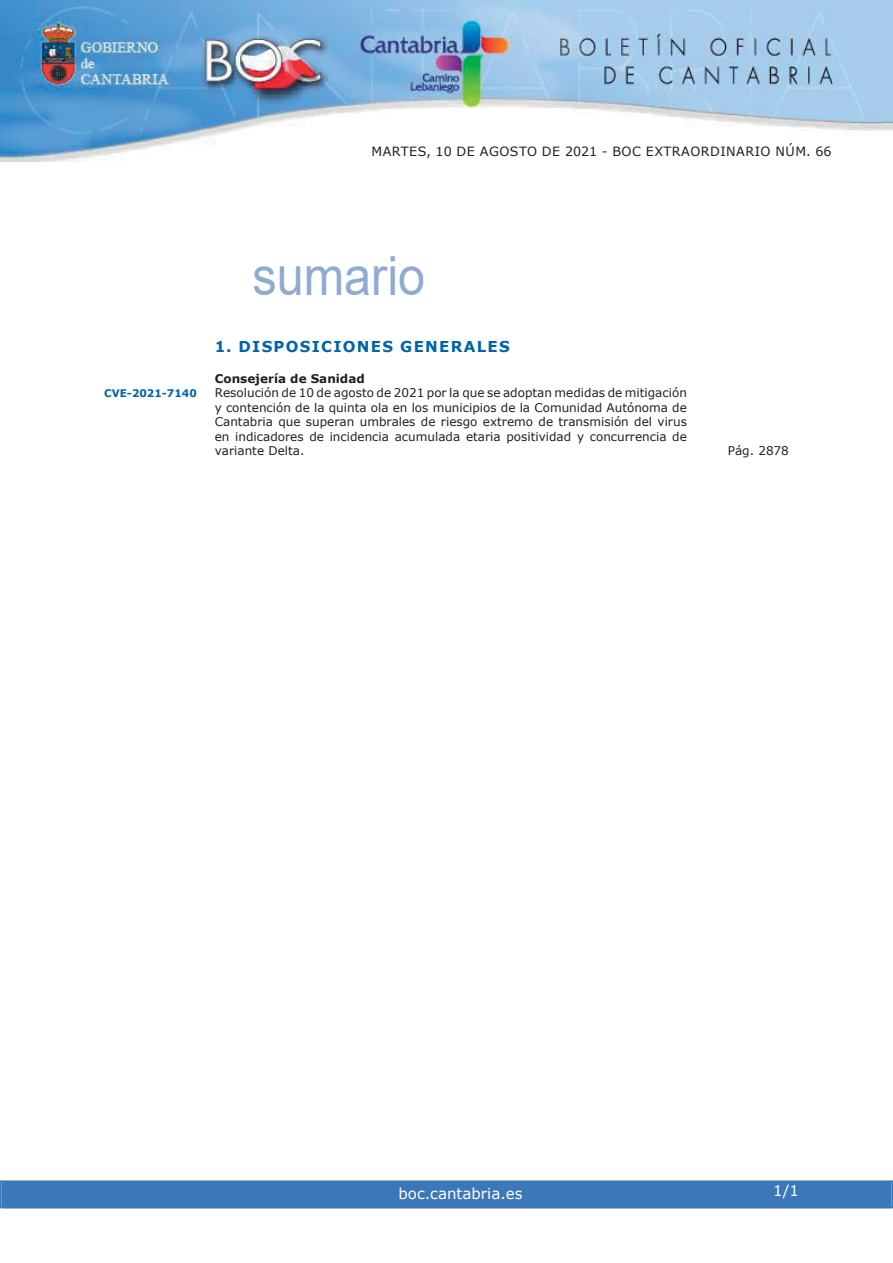
<style>
.page{position:relative;width:893px;height:1263px;background:#fff}
.page>*{position:absolute;margin:0;border:0;box-sizing:border-box;transform-origin:0 0}
.t1{font:54px "Arial";color:#90aad1;scale:.9 1}
.t2{font:700 15px "Verdana";letter-spacing:.085em;color:#0064aa}
.t3{font:15px "Verdana";color:#fff}
.t4{font:12.75px "Verdana";letter-spacing:.035em;color:#231f20}
.t5{font:12px/14.4px "Verdana";color:#231f20;text-align:justify}
.t6{font:700 12px "Verdana";color:#231f20}
.t7{font:700 10.5px "Verdana";color:#0064aa}
</style>
<div class="page">
<img style="left:0;top:0;width:893px;height:161px">
<div style="left:2px;top:1181px;width:889px;height:27px;background:#3c78b7"></div>
<div style="left:0;top:1180px;width:893px;height:28px;border:2px solid #3c78b7"></div>
<p class="t4" style="left:372px;top:143px;width:461px">MARTES, 10 DE AGOSTO DE 2021 - BOC EXTRAORDINARIO NÚM. 66</p>
<h1 class="t1" style="left:252px;top:246px;width:194px">sumario</h1>
<p class="t2" style="left:215px;top:337px;width:296px">1. DISPOSICIONES GENERALES</p>
<p class="t6" style="left:215px;top:371px;width:151px">Consejería de Sanidad</p>
<p class="t7" style="left:104px;top:387px;width:94px">CVE-2021-7140</p>
<p class="t5" style="left:215px;top:385px;width:474px">Resolución de 10 de agosto de 2021 por la que se adoptan medidas de mitigación y contención de la quinta ola en los municipios de la Comunidad Autónoma de Cantabria que superan umbrales de riesgo extremo de transmisión del virus en indicadores de incidencia acumulada etaria positividad y concurrencia de variante Delta.</p>
<p class="t5" style="left:728px;top:443px;width:63px">Pág. 2878</p>
<p class="t3" style="left:398px;top:1184px;width:126px">boc.cantabria.es</p>
<p class="t3" style="left:773px;top:1181px;width:27px">1/1</p>
</div>
